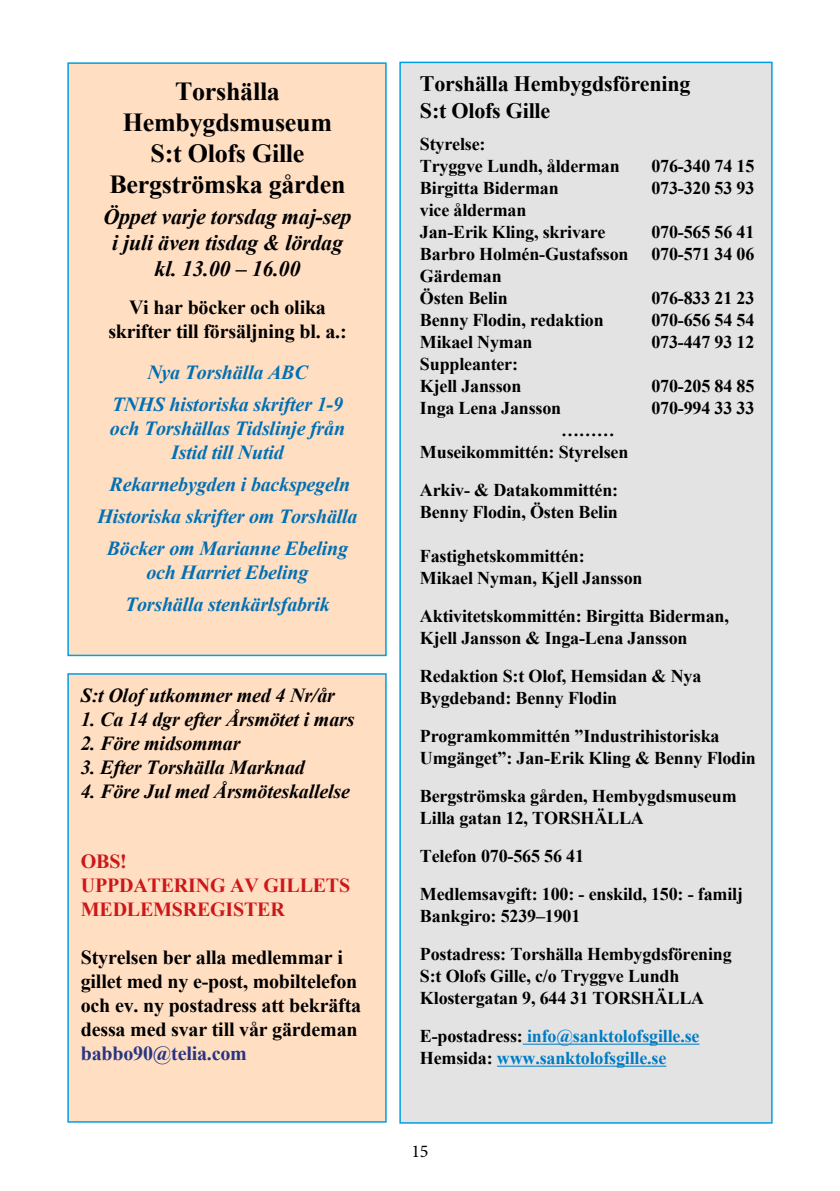
<style>
.page{position:relative;width:840px;height:1191px;background:#fff}
.page>*{position:absolute;margin:0;border:0;box-sizing:border-box;transform-origin:0 0}
.t1{font:700 26px/31.2px "Times New Roman";letter-spacing:-.01em;color:#000;text-align:center}
.t2{font:italic 700 22px/26.4px "Times New Roman";letter-spacing:-.01em;color:#000;text-align:center}
.t3{font:700 22px/26.4px "Times New Roman";letter-spacing:-.01em;color:#000}
.t4{font:italic 700 20px/32px "Times New Roman";letter-spacing:-.01em;color:#0070b3;text-align:center}
.t5{font:700 20px/24px "Times New Roman";letter-spacing:-.01em;color:#000;text-align:center}
.t6{font:italic 700 20px "Times New Roman";letter-spacing:-.01em;color:#000}
.t7{font:700 20px/24px "Times New Roman";letter-spacing:-.01em;color:#cd1719}
.t8{font:700 20px "Times New Roman";letter-spacing:-.01em;color:#283583}
.t9{font:700 18px/22px "Times New Roman";letter-spacing:-.01em;color:#000}
.t10{font:700 18px/22px "Times New Roman";letter-spacing:-.01em;color:#007bc4}
.t11{font:18px "Minion Pro";color:#000}
.s1{color:#000}
</style>
<div class="page">
<div style="left:67px;top:62px;width:319px;height:594px;background:#ffdec2;border:2px solid #009fe3"></div>
<div style="left:67px;top:673px;width:319px;height:449px;background:#ffdec2;border:2px solid #009fe3"></div>
<div style="left:399px;top:62px;width:373px;height:1061px;background:#e3e3e3;border:2px solid #009fe3"></div>
<hr style="left:527px;top:1043px;width:172px;height:1px;background:#007bc4">
<hr style="left:496px;top:1065px;width:170px;height:1px;background:#007bc4">
<h1 class="t1" style="left:109px;top:75px;width:237px">Torshälla<br>Hembygdsmuseum<br>S:t Olofs Gille<br>Bergströmska gården</h1>
<p class="t2" style="left:103px;top:202px;width:249px">Öppet varje torsdag maj-sep i juli även tisdag &amp; lördag kl. 13.00 – 16.00</p>
<p class="t5" style="left:108px;top:295px;width:240px">Vi har böcker och olika skrifter till försäljning bl. a.:</p>
<p class="t4" style="left:112px;top:355px;width:232px">Nya Torshälla ABC<br>TNHS historiska skrifter 1-9</p>
<p class="t4" style="left:110px;top:415px;width:236px;line-height:24px">och Torshällas Tidslinje från<br>Istid till Nutid</p>
<p class="t4" style="left:97px;top:467px;width:261px">Rekarnebygden i backspegeln<br>Historiska skrifter om Torshälla<br>Böcker om Marianne Ebeling</p>
<p class="t4" style="left:125px;top:555px;width:206px">och Harriet Ebeling<br>Torshälla stenkärlsfabrik</p>
<p class="t6" style="left:81px;top:682px;width:255px">S:t Olof utkommer med 4 Nr/år</p>
<p class="t6" style="left:81px;top:706px;width:275px">1. Ca 14 dgr efter Årsmötet i mars</p>
<p class="t6" style="left:81px;top:730px;width:161px">2. Före midsommar</p>
<p class="t6" style="left:81px;top:754px;width:225px">3. Efter Torshälla Marknad</p>
<p class="t6" style="left:81px;top:778px;width:270px">4. Före Jul med Årsmöteskallelse</p>
<p class="t7" style="left:81px;top:849px;width:271px">OBS!<br>UPPDATERING AV GILLETS<br>MEDLEMSREGISTER</p>
<p class="t5" style="left:81px;top:945px;width:282px;text-align:left">Styrelsen ber alla medlemmar i gillet med ny e-post, mobiltelefon och ev. ny postadress att bekräfta dessa med svar till vår gärdeman</p>
<p class="t8" style="left:81px;top:1039px;width:167px">babbo90@telia.com</p>
<p class="t3" style="left:420px;top:70px;width:272px">Torshälla Hembygdsförening<br>S:t Olofs Gille</p>
<p class="t9" style="left:420px;top:132px;width:201px">Styrelse:<br>Tryggve Lundh, ålderman</p>
<p class="t9" style="left:651px;top:154px;width:104px">076-340 74 15</p>
<p class="t9" style="left:420px;top:176px;width:140px">Birgitta Biderman</p>
<p class="t9" style="left:651px;top:176px;width:104px">073-320 53 93</p>
<p class="t9" style="left:420px;top:198px;width:187px">vice ålderman<br>Jan-Erik Kling, skrivare</p>
<p class="t9" style="left:651px;top:220px;width:104px">070-565 56 41</p>
<p class="t9" style="left:420px;top:242px;width:210px">Barbro Holmén-Gustafsson</p>
<p class="t9" style="left:651px;top:242px;width:104px">070-571 34 06</p>
<p class="t9" style="left:420px;top:264px;width:89px">Gärdeman<br>Östen Belin</p>
<p class="t9" style="left:651px;top:286px;width:104px">076-833 21 23</p>
<p class="t9" style="left:420px;top:308px;width:185px">Benny Flodin, redaktion</p>
<p class="t9" style="left:651px;top:308px;width:104px">070-656 54 54</p>
<p class="t9" style="left:420px;top:330px;width:114px">Mikael Nyman</p>
<p class="t9" style="left:651px;top:330px;width:104px">073-447 93 12</p>
<p class="t9" style="left:420px;top:352px;width:103px">Suppleanter:<br>Kjell Jansson</p>
<p class="t9" style="left:651px;top:374px;width:104px">070-205 84 85</p>
<p class="t9" style="left:420px;top:396px;width:143px">Inga Lena Jansson</p>
<p class="t9" style="left:651px;top:396px;width:104px">070-994 33 33</p>
<p class="t9" style="left:420px;top:418px;width:210px;text-indent:141px">………<br>Museikommittén: Styrelsen</p>
<p class="t9" style="left:420px;top:478px;width:199px">Arkiv- &amp; Datakommittén:<br>Benny Flodin, Östen Belin</p>
<p class="t9" style="left:420px;top:544px;width:224px">Fastighetskommittén:<br>Mikael Nyman, Kjell Jansson</p>
<p class="t9" style="left:420px;top:604px;width:310px">Aktivitetskommittén: Birgitta Biderman,<br>Kjell Jansson &amp; Inga-Lena Jansson</p>
<p class="t9" style="left:420px;top:664px;width:283px">Redaktion S:t Olof, Hemsidan &amp; Nya<br>Bygdeband: Benny Flodin</p>
<p class="t9" style="left:420px;top:724px;width:337px">Programkommittén ”Industrihistoriska<br>Umgänget”: Jan-Erik Kling &amp; Benny Flodin</p>
<p class="t9" style="left:420px;top:784px;width:318px">Bergströmska gården, Hembygdsmuseum<br>Lilla gatan 12, TORSHÄLLA</p>
<p class="t9" style="left:420px;top:836px;width:324px;line-height:38px">Telefon 070-565 56 41<br>Medlemsavgift: 100: - enskild, 150: - familj</p>
<p class="t9" style="left:420px;top:896px;width:313px;line-height:38px">Bankgiro: 5239–1901<br>Postadress: Torshälla Hembygdsförening</p>
<p class="t9" style="left:420px;top:964px;width:285px">S:t Olofs Gille, c/o Tryggve Lundh<br>Klostergatan 9, 644 31 TORSHÄLLA</p>
<p class="t10" style="left:420px;top:1024px;width:281px"><span class="s1">E-postadress:</span> info@sanktolofsgille.se<br><span class="s1">Hemsida:</span> www.sanktolofsgille.se</p>
<p class="t11" style="left:411px;top:1140px;width:19px">15</p>
</div>
